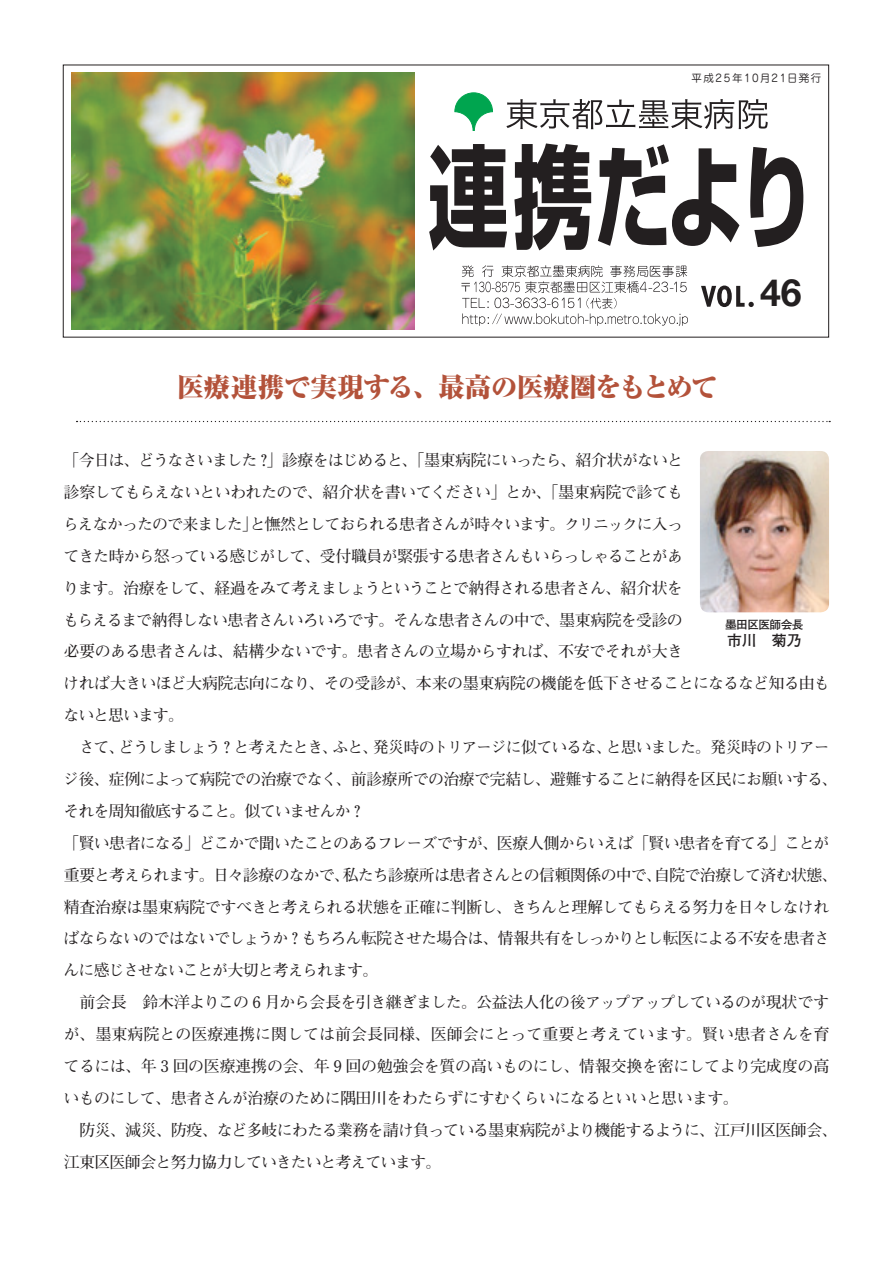
<style>
.page{position:relative;width:893px;height:1263px;background:#fff}
.page>*{position:absolute;margin:0;border:0;box-sizing:border-box;transform-origin:0 0}
.t1{font:700 37.5px "Helvetica Neue";color:#231f20}
.t2{font:800 expanded 26.55px "Ryumin Pro";letter-spacing:-.015em;color:#b3523a}
.t3{font:700 15.9px/32px "Futo Min A101 Pro";letter-spacing:-.045em;color:#231f20}
.t4{font:700 14.85px "Futo Go B101 Pro";color:#231f20}
.t5{font:700 11.7px "Futo Go B101 Pro";letter-spacing:-.05em;color:#231f20}
.t6{font:10.5px "Jun 201 Pro";letter-spacing:.15em;color:#231f20}
</style>
<div class="page">
<img style="left:700px;top:451px;width:129px;height:161px">
<svg style="left:77px;top:421px;width:753px;height:1px"></svg>
<svg style="left:461px;top:265px;width:227px;height:61px"></svg>
<svg style="left:455px;top:93px;width:38px;height:38px"></svg>
<svg style="left:506px;top:99px;width:262px;height:30px"></svg>
<svg style="left:429px;top:144px;width:78px;height:106px"></svg>
<svg style="left:514px;top:143px;width:77px;height:107px"></svg>
<svg style="left:598px;top:144px;width:141px;height:102px"></svg>
<svg style="left:750px;top:147px;width:53px;height:100px"></svg>
<svg style="left:701px;top:286px;width:53px;height:21px"></svg>
<img style="left:72px;top:72px;width:342px;height:258px">
<p class="t6" style="left:691px;top:69px;width:131px">平成25年10月21日発行</p>
<h2 class="t2" style="left:177px;top:366px;width:542px">医療連携で実現する、最高の医療圏をもとめて</h2>
<h1 class="t1" style="left:760px;top:263px;width:43px">46</h1>
<p class="t3" style="left:63px;top:442px;width:776px">「今日は、どうなさいました ?」診療をはじめると、「墨東病院にいったら、紹介状がないと<br>診察してもらえないといわれたので、紹介状を書いてください」とか、「墨東病院で診ても<br>らえなかったので来ました」と憮然としておられる患者さんが時々います。クリニックに入っ<br>てきた時から怒っている感じがして、受付職員が緊張する患者さんもいらっしゃることがあ<br>ります。治療をして、経過をみて考えましょうということで納得される患者さん、紹介状を<br>もらえるまで納得しない患者さんいろいろです。そんな患者さんの中で、墨東病院を受診の<br>必要のある患者さんは、結構少ないです。患者さんの立場からすれば、不安でそれが大き<br>ければ大きいほど大病院志向になり、その受診が、本来の墨東病院の機能を低下させることになるなど知る由もないと思います。<br>　さて、どうしましょう ? と考えたとき、ふと、発災時のトリアージに似ているな、と思いました。発災時のトリアージ後、症例によって病院での治療でなく、前診療所での治療で完結し、避難することに納得を区民にお願いする、それを周知徹底すること。似ていませんか ?<br>「賢い患者になる」どこかで聞いたことのあるフレーズですが、医療人側からいえば「賢い患者を育てる」ことが重要と考えられます。日々診療のなかで、私たち診療所は患者さんとの信頼関係の中で、自院で治療して済む状態、精査治療は墨東病院ですべきと考えられる状態を正確に判断し、きちんと理解してもらえる努力を日々しなければならないのではないでしょうか ? もちろん転院させた場合は、情報共有をしっかりとし転医による不安を患者さんに感じさせないことが大切と考えられます。<br>　前会長　鈴木洋よりこの 6 月から会長を引き継ぎました。公益法人化の後アップアップしているのが現状ですが、墨東病院との医療連携に関しては前会長同様、医師会にとって重要と考えています。賢い患者さんを育てるには、年 3 回の医療連携の会、年 9 回の勉強会を質の高いものにし、情報交換を密にしてより完成度の高いものにして、患者さんが治療のために隅田川をわたらずにすむくらいになるといいと思います。<br>　防災、減災、防疫、など多岐にわたる業務を請け負っている墨東病院がより機能するように、江戸川区医師会、江東区医師会と努力協力していきたいと考えています。</p>
<p class="t5" style="left:725px;top:615px;width:80px">墨田区医師会長</p>
<p class="t4" style="left:727px;top:629px;width:76px">市川　菊乃</p>
</div>
